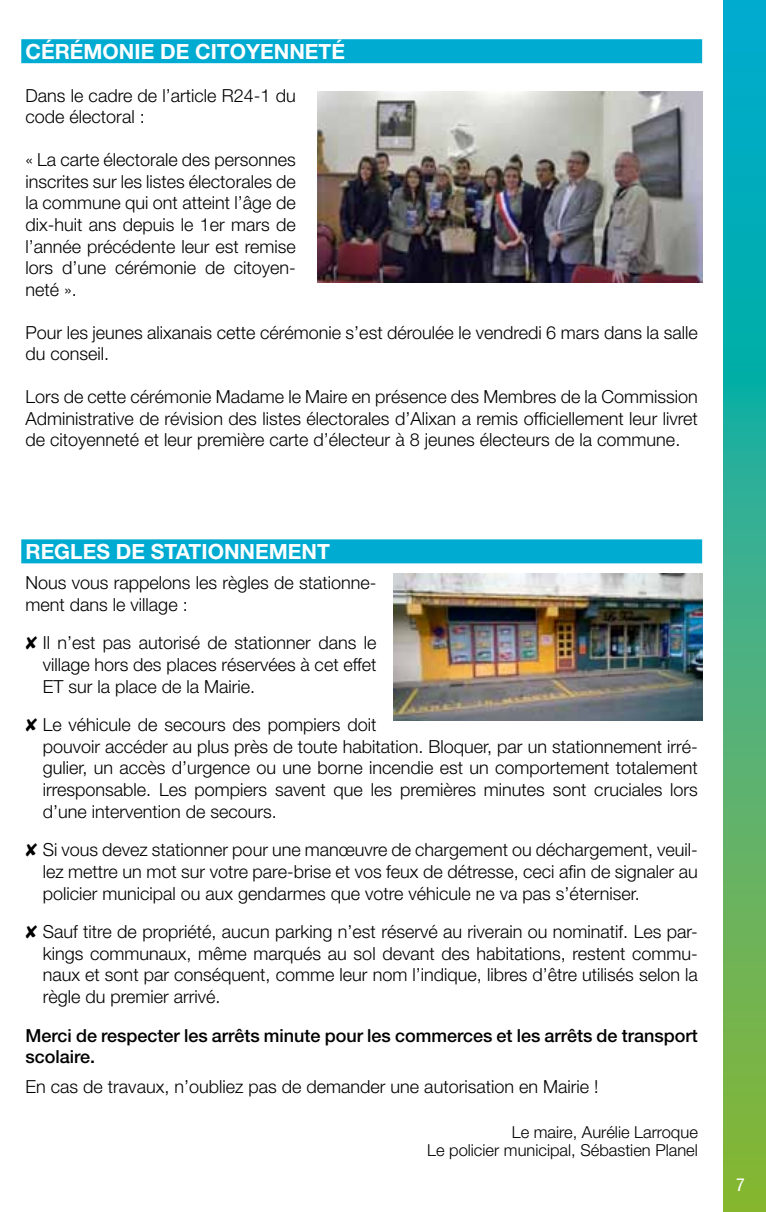
<style>
.page{position:relative;width:766px;height:1212px;background:#fff}
.page>*{position:absolute;margin:0;border:0;box-sizing:border-box;transform-origin:0 0}
.t1{font:700 21px "Helvetica Neue";color:#fff}
.t2{font:300 18px/21.6px "Helvetica Neue";color:#000;text-align:justify}
.t3{font:500 18px/21.6px "Helvetica Neue";color:#000}
.t4{font:condensed 18px "Helvetica Neue";color:#fff}
.t5{font:300 16.5px/18.8px "Helvetica Neue";color:#000;text-align:right}
</style>
<div class="page">
<div style="left:21px;top:39px;width:681px;height:24px;background:#00abd2"></div>
<div style="left:21px;top:539px;width:681px;height:24px;background:#00abd2"></div>
<img style="left:317px;top:91px;width:385px;height:191px">
<img style="left:393px;top:574px;width:309px;height:147px">
<svg style="left:723px;top:0;width:42px;height:1212px;background:#3cb085"></svg>
<p class="t1" style="left:26px;top:38px;width:73px">CÉRÉMONIE</p>
<p class="t1" style="left:160px;top:38px;width:115px">DE CITOYENNET</p>
<p class="t1" style="left:331px;top:38px;width:15px">É</p>
<p class="t2" style="left:26px;top:84px;width:271px">Dans le cadre de l’article R24-1 du code électoral :</p>
<p class="t2" style="left:26px;top:149px;width:272px">« La carte électorale des personnes inscrites sur les listes électorales de la commune qui ont atteint l’âge de dix-huit ans depuis le 1er mars de l’année précédente leur est remise lors d’une cérémonie de citoyen&shy;neté ».</p>
<p class="t2" style="left:26px;top:321px;width:673px">Pour les jeunes alixanais cette cérémonie s’est déroulée le vendredi 6 mars dans la salle du conseil.</p>
<p class="t2" style="left:26px;top:386px;width:673px">Lors de cette cérémonie Madame le Maire en présence des Membres de la Commission Administrative de révision des listes électorales d’Alixan a remis officiellement leur livret de citoyenneté et leur première carte d’électeur à 8 jeunes électeurs de la commune.</p>
<p class="t1" style="left:26px;top:539px;width:306px">REGLES DE STATIONNEMENT</p>
<p class="t2" style="left:26px;top:572px;width:352px">Nous vous rappelons les règles de stationne&shy;ment dans le village :</p>
<p class="t2" style="left:43px;top:632px;width:335px;text-indent:-17px">✘ Il n’est pas autorisé de stationner dans le village hors des places réservées à cet effet ET sur la place de la Mairie.</p>
<p class="t2" style="left:43px;top:714px;width:656px;text-align:left;text-indent:-17px">✘ Le véhicule de secours des pompiers doit<br>pouvoir accéder au plus près de toute habitation. Bloquer, par un stationnement irré&shy;gulier, un accès d’urgence ou une borne incendie est un comportement totalement irresponsable. Les pompiers savent que les premières minutes sont cruciales lors d’une intervention de secours.</p>
<p class="t2" style="left:43px;top:839px;width:656px;text-indent:-17px">✘ Si vous devez stationner pour une manœuvre de chargement ou déchargement, veuil&shy;lez mettre un mot sur votre pare-brise et vos feux de détresse, ceci afin de signaler au policier municipal ou aux gendarmes que votre véhicule ne va pas s’éterniser.</p>
<p class="t2" style="left:43px;top:920px;width:656px;text-indent:-17px">✘ Sauf titre de propriété, aucun parking n’est réservé au riverain ou nominatif. Les par&shy;kings communaux, même marqués au sol devant des habitations, restent commu&shy;naux et sont par conséquent, comme leur nom l’indique, libres d’être utilisés selon la règle du premier arrivé.</p>
<p class="t3" style="left:26px;top:1024px;width:673px">Merci de respecter les arrêts minute pour les commerces et les arrêts de transport scolaire.</p>
<p class="t2" style="left:26px;top:1076px;width:574px">En cas de travaux, n’oubliez pas de demander une autorisation en Mairie !</p>
<p class="t5" style="left:427px;top:1122px;width:272px">Le maire, Aurélie Larroque<br>Le policier municipal, Sébastien Planel</p>
<p class="t4" style="left:735px;top:1174px;width:10px">7</p>
</div>
